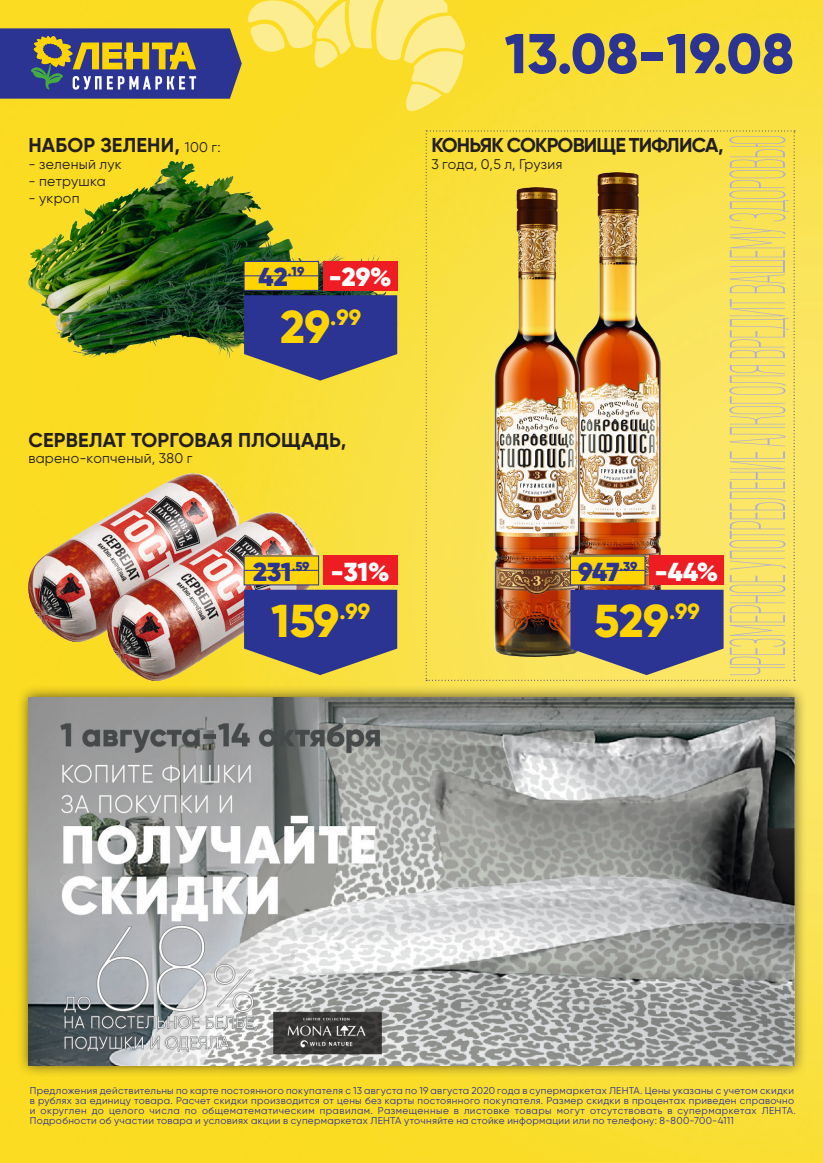
<style>
.page{position:relative;width:823px;height:1163px;background:#fff}
.page>*{position:absolute;margin:0;border:0;box-sizing:border-box;transform-origin:0 0}
.t1{font:800 56px "Gilroy";color:#2b3393}
.t2{font:800 46px "Gilroy";letter-spacing:-.01em;color:#fed503}
.t3{font:900 26px "Gilroy";letter-spacing:-.02em;color:#2b3393}
.t4{font:900 26px "Gilroy";color:#fff}
.t5{font:800 22px "Gilroy";color:#fed503}
.товарный_гилрой{font:700 20px "Gilroy";letter-spacing:.005em;color:#231f20}
.товарный_гилрой-2{font:700 20px "Gilroy";letter-spacing:-.04em;color:#231f20}
.товарный_гилрой-3{font:14px "Gilroy";letter-spacing:.02em;color:#231f20}
.t6{font:900 13px "Gilroy";color:#2b3393}
.t7{font:10px/10px "Gilroy";letter-spacing:.03em;color:#2b3393}
.s1{font-weight:400;font-size:14px}
.s2{font-size:26px}
.s3{font-size:46px}
</style>
<div class="page">
<img style="left:0;top:0;width:822px;height:1162px">
<svg style="left:247px;top:0;width:218px;height:113px;background:#fae356"></svg>
<svg style="left:0;top:28px;width:241px;height:71px;background:#595a7c"></svg>
<div style="left:16px;top:684px;width:790px;height:393px;background:#231f20;opacity:.7"></div>
<img style="left:28px;top:697px;width:766px;height:368px">
<img style="left:425px;top:130px;width:369px;height:550px">
<img style="left:28px;top:161px;width:369px;height:200px">
<div style="left:244px;top:261px;width:74px;height:29px;background:#fed503"></div>
<svg style="left:244px;top:295px;width:153px;height:85px;background:#494c84"></svg>
<div style="left:323px;top:261px;width:74px;height:29px;background:#ee1d23"></div>
<hr style="left:244px;top:275px;width:74px;height:1px;background:#2b3393">
<div style="left:243px;top:261px;width:76px;height:30px;border:1px solid #2b3393"></div>
<img style="left:28px;top:473px;width:211px;height:168px">
<img style="left:107px;top:513px;width:210px;height:167px">
<div style="left:244px;top:556px;width:74px;height:29px;background:#fed503"></div>
<svg style="left:244px;top:589px;width:153px;height:86px;background:#4c4e85"></svg>
<div style="left:323px;top:556px;width:74px;height:29px;background:#ee1d23"></div>
<hr style="left:244px;top:570px;width:74px;height:1px;background:#2b3393">
<p class="товарный_гилрой" style="left:28px;top:133px;width:194px">НАБОР ЗЕЛЕНИ, <span class="s1">100 г:</span></p>
<p class="товарный_гилрой-3" style="left:28px;top:155px;width:95px">- зеленый лук</p>
<p class="товарный_гилрой-3" style="left:28px;top:172px;width:79px">- петрушка</p>
<p class="товарный_гилрой-3" style="left:28px;top:189px;width:53px">- укроп</p>
<p class="t6" style="left:258px;top:263px;width:47px"><span class="s2">42</span>.19</p>
<p class="t4" style="left:328px;top:261px;width:64px">-29%</p>
<p class="t5" style="left:280px;top:303px;width:82px"><span class="s3">29</span>.99</p>
<p class="товарный_гилрой" style="left:28px;top:427px;width:319px">СЕРВЕЛАТ ТОРГОВАЯ ПЛОЩАДЬ,</p>
<p class="товарный_гилрой-3" style="left:28px;top:450px;width:165px">варено-копченый, 380 г</p>
<p class="t3" style="left:253px;top:555px;width:58px">231<sup>.59</sup></p>
<p class="t4" style="left:330px;top:555px;width:60px">-31%</p>
<p class="t2" style="left:271px;top:592px;width:101px">159<sup>.99</sup></p>
<p class="t1" style="left:504px;top:18px;width:291px">13.08-19.08</p>
<p class="товарный_гилрой-2" style="left:431px;top:133px;width:293px">КОНЬЯК СОКРОВИЩЕ ТИФЛИСА,</p>
<p class="товарный_гилрой-3" style="left:431px;top:155px;width:133px">3 года, 0,5 л, Грузия</p>
<p class="t3" style="left:577px;top:555px;width:61px">947<sup>.39</sup></p>
<p class="t4" style="left:654px;top:555px;width:65px">-44%</p>
<p class="t2" style="left:594px;top:592px;width:107px">529<sup>.99</sup></p>
<p class="t7" style="left:30px;top:1085px;width:767px">Предложения действительны по карте постоянного покупателя с 13 августа по 19 августа 2020 года в супермаркетах ЛЕНТА. Цены указаны с учетом скидки в рублях за единицу товара. Расчет скидки производится от цены без карты постоянного покупателя. Размер скидки в процентах приведен справочно и округлен до целого числа по общематематическим правилам. Размещенные в листовке товары могут отсутствовать в супермаркетах ЛЕНТА.<br>Подробности об участии товара и условиях акции в супермаркетах ЛЕНТА уточняйте на стойке информации или по телефону: 8-800-700-4111</p>
</div>
